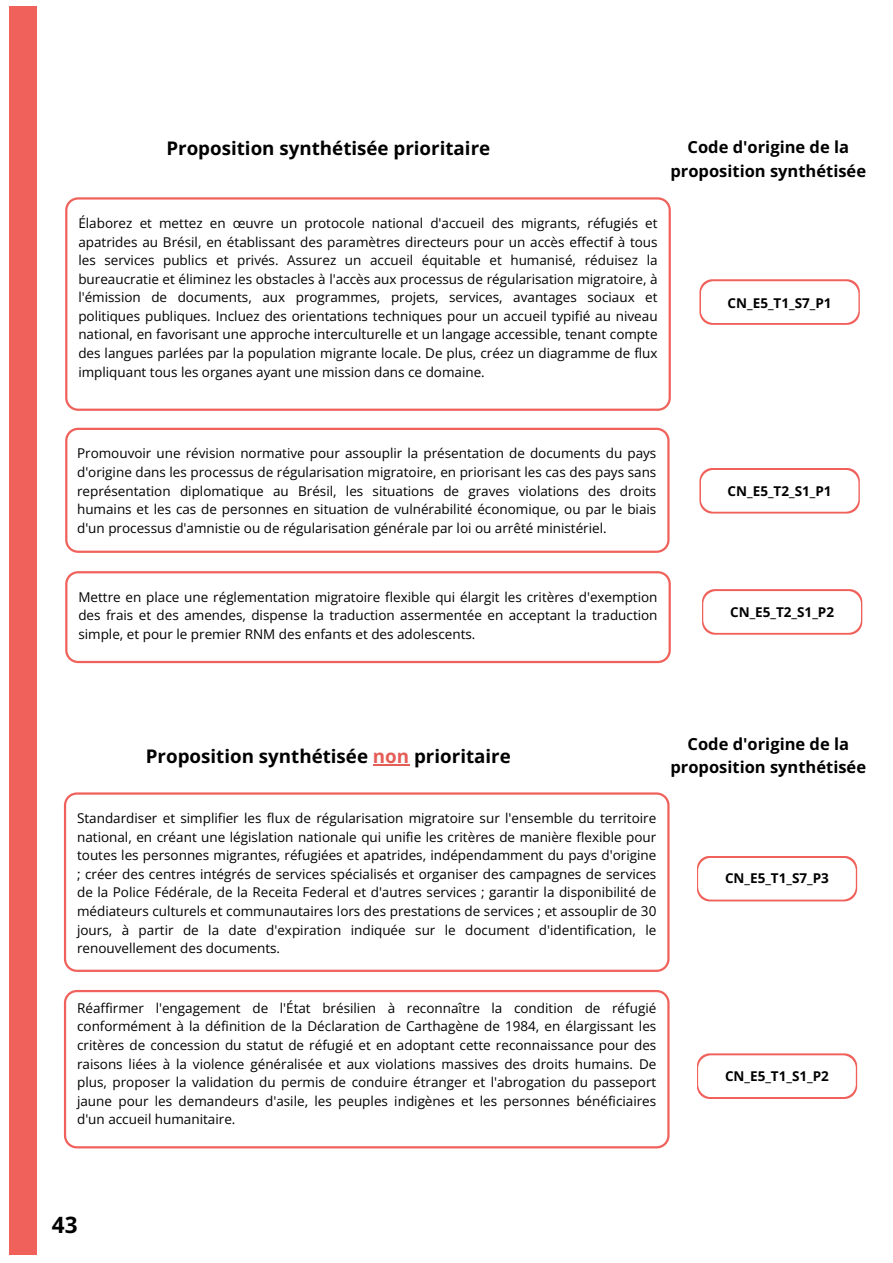
<style>
.page{position:relative;width:893px;height:1263px;background:#fff}
.page>*{position:absolute;margin:0;border:0;box-sizing:border-box;transform-origin:0 0}
.t1{font:700 22.5px "Open Sans";color:#000}
.t2{font:700 18.75px "Open Sans";color:#000}
.t3{font:700 16.5px/23.1px "Open Sans";color:#000;text-align:center}
.t4{font:13.5px/18.6px "Open Sans";color:#000;text-align:justify}
.t5{font:700 13.5px "Open Sans";color:#000}
.s1{color:#e45d56}
</style>
<div class="page">
<div style="left:9px;top:6px;width:27px;height:1249px;background:#f0615b"></div>
<svg style="left:65px;top:197px;width:605px;height:214px"></svg>
<svg style="left:699px;top:279px;width:161px;height:46px"></svg>
<svg style="left:65px;top:428px;width:604px;height:125px"></svg>
<svg style="left:699px;top:468px;width:161px;height:45px"></svg>
<svg style="left:65px;top:571px;width:605px;height:92px"></svg>
<svg style="left:702px;top:589px;width:160px;height:46px"></svg>
<hr style="left:373px;top:764px;width:36px;height:2px;background:#e45d56">
<svg style="left:64px;top:792px;width:605px;height:180px"></svg>
<svg style="left:697px;top:856px;width:160px;height:45px"></svg>
<svg style="left:64px;top:990px;width:605px;height:158px"></svg>
<svg style="left:697px;top:1053px;width:160px;height:46px"></svg>
<h2 class="t2" style="left:166px;top:135px;width:325px">Proposition synthétisée prioritaire</h2>
<p class="t4" style="left:78px;top:213px;width:581px">Élaborez et mettez en œuvre un protocole national d'accueil des migrants, réfugiés et apatrides au Brésil, en établissant des paramètres directeurs pour un accès effectif à tous les services publics et privés. Assurez un accueil équitable et humanisé, réduisez la bureaucratie et éliminez les obstacles à l'accès aux processus de régularisation migratoire, à l'émission de documents, aux programmes, projets, services, avantages sociaux et politiques publiques. Incluez des orientations techniques pour un accueil typifié au niveau national, en favorisant une approche interculturelle et un langage accessible, tenant compte des langues parlées par la population migrante locale. De plus, créez un diagramme de flux impliquant tous les organes ayant une mission dans ce domaine.</p>
<p class="t3" style="left:670px;top:135px;width:197px">Code d'origine de la proposition synthétisée</p>
<p class="t5" style="left:727px;top:293px;width:105px">CN_E5_T1_S7_P1</p>
<p class="t4" style="left:77px;top:444px;width:581px">Promouvoir une révision normative pour assouplir la présentation de documents du pays d'origine dans les processus de régularisation migratoire, en priorisant les cas des pays sans représentation diplomatique au Brésil, les situations de graves violations des droits humains et les cas de personnes en situation de vulnérabilité économique, ou par le biais d'un processus d'amnistie ou de régularisation générale par loi ou arrêté ministériel.</p>
<p class="t4" style="left:78px;top:587px;width:581px">Mettre en place une réglementation migratoire flexible qui élargit les critères d'exemption des frais et des amendes, dispense la traduction assermentée en acceptant la traduction simple, et pour le premier RNM des enfants et des adolescents.</p>
<p class="t5" style="left:727px;top:481px;width:105px">CN_E5_T2_S1_P1</p>
<p class="t5" style="left:730px;top:602px;width:105px">CN_E5_T2_S1_P2</p>
<h2 class="t2" style="left:146px;top:743px;width:366px">Proposition synthétisée <span class="s1">non</span> prioritaire</h2>
<p class="t3" style="left:670px;top:732px;width:197px">Code d'origine de la proposition synthétisée</p>
<p class="t4" style="left:77px;top:808px;width:581px">Standardiser et simplifier les flux de régularisation migratoire sur l'ensemble du territoire national, en créant une législation nationale qui unifie les critères de manière flexible pour toutes les personnes migrantes, réfugiées et apatrides, indépendamment du pays d'origine ; créer des centres intégrés de services spécialisés et organiser des campagnes de services de la Police Fédérale, de la Receita Federal et d'autres services ; garantir la disponibilité de médiateurs culturels et communautaires lors des prestations de services ; et assouplir de 30 jours, à partir de la date d'expiration indiquée sur le document d'identification, le renouvellement des documents.</p>
<p class="t5" style="left:725px;top:869px;width:105px">CN_E5_T1_S7_P3</p>
<p class="t4" style="left:77px;top:998px;width:581px">Réaffirmer l'engagement de l'État brésilien à reconnaître la condition de réfugié conformément à la définition de la Déclaration de Carthagène de 1984, en élargissant les critères de concession du statut de réfugié et en adoptant cette reconnaissance pour des raisons liées à la violence généralisée et aux violations massives des droits humains. De plus, proposer la validation du permis de conduire étranger et l'abrogation du passeport jaune pour les demandeurs d'asile, les peuples indigènes et les personnes bénéficiaires d'un accueil humanitaire.</p>
<h1 class="t1" style="left:52px;top:1209px;width:27px">43</h1>
<p class="t5" style="left:725px;top:1066px;width:105px">CN_E5_T1_S1_P2</p>
</div>
